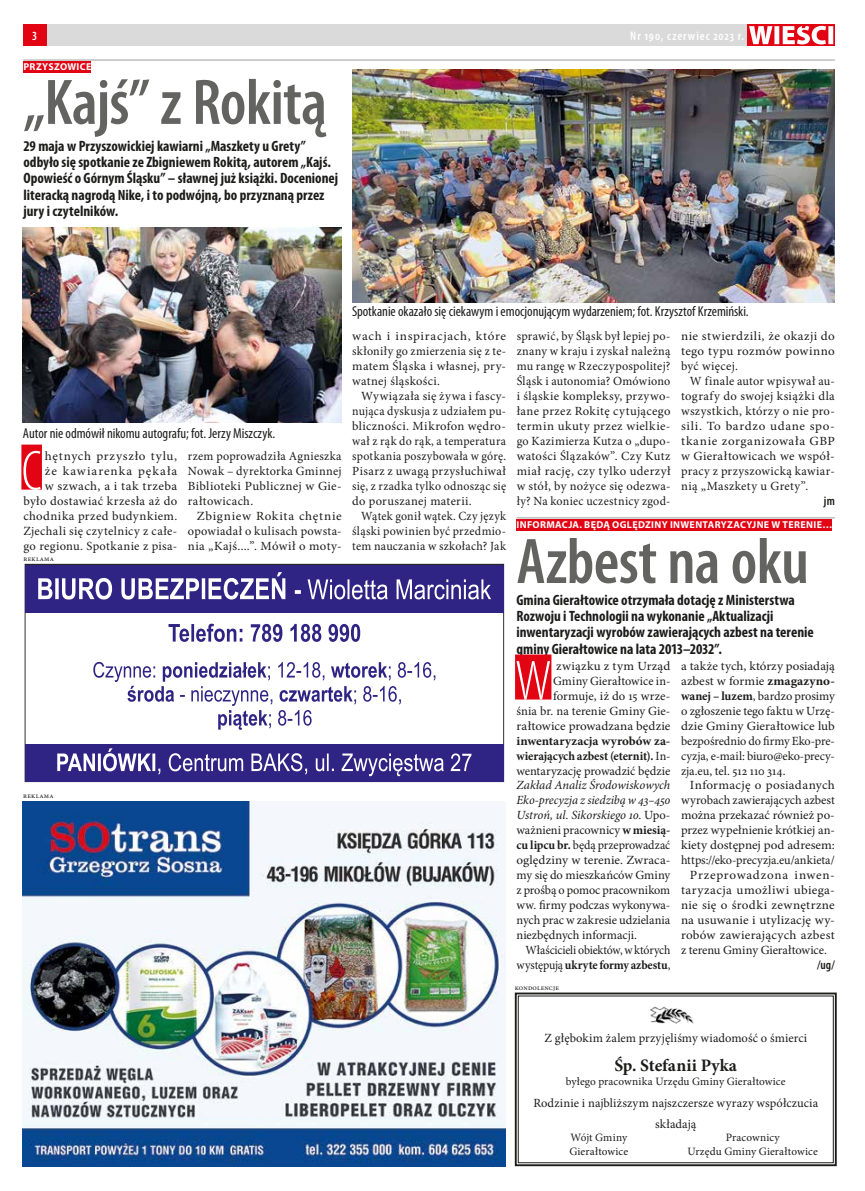
<style>
.page{position:relative;width:865px;height:1191px;background:#fff}
.page>*{position:absolute;margin:0;border:0;box-sizing:border-box;transform-origin:0 0}
.t1{font:600 condensed 65px "Myriad Pro";letter-spacing:-.01em;color:#636362}
.t2{font:300 condensed 57px "Myriad Pro";color:#fff}
.t3{font:700 17.5px "Minion Pro";color:#1c1c1b}
.t4{font:700 condensed 15px/16.2px "Myriad Pro";color:#1c1c1b}
.t5{font:condensed 14.38px "Myriad Pro";color:#1c1c1b}
.t6{font:12.5px/15px "Minion Pro";letter-spacing:.02em;color:#1c1c1b;text-align:justify}
.t7{font:12.5px/15px "Minion Pro";letter-spacing:.02em;color:#1c1c1b;text-align:justify;scale:1.05 1}
.t8{font:12.5px/15px "Minion Pro";letter-spacing:.02em;color:#1c1c1b;text-align:right;scale:1.04 1}
.t9{font:700 12.5px/15px "Minion Pro";letter-spacing:-.005em;color:#1c1c1b;text-align:justify;scale:1.04 1}
.t10{font:12.5px/15px "Minion Pro";letter-spacing:.02em;color:#1c1c1b;text-align:justify;scale:.95 1}
.t11{font:12.5px "Minion Pro";color:#1c1c1b}
.t12{font:12.5px/15px "Minion Pro";letter-spacing:-.02em;color:#1c1c1b;text-align:right;scale:.95 1}
.t13{font:12.5px "Minion Pro";letter-spacing:-.005em;color:#1c1c1b}
.t14{font:12.5px "Minion Pro";color:#1c1c1b;scale:1.05 1}
.t15{font:12.5px "Minion Pro";letter-spacing:-.01em;color:#1c1c1b}
.t16{font:12.5px "Minion Pro";letter-spacing:.04em;color:#1c1c1b;scale:1.05 1}
.t17{font:600 condensed 12.5px "Myriad Pro";letter-spacing:.075em;color:#fff}
.t18{font:12.5px "Minion Pro";letter-spacing:.06em;color:#1c1c1b;scale:1.05 1}
.t19{font:600 condensed 12.5px "Myriad Pro";color:#1c1c1b}
.t20{font:11.25px/13.5px "Minion Pro";letter-spacing:.005em;color:#1c1c1b}
.t21{font:700 10px "Myriad Pro";letter-spacing:.035em;color:#fff}
.t22{font:7.5px "Minion Pro";letter-spacing:.035em;color:#1c1c1b}
.s1{font-weight:400}
.s2{font-style:italic}
.s3{font-weight:700}
</style>
<div class="page">
<div style="left:23px;top:25px;width:811px;height:21px;background:#dadada"></div>
<svg style="left:747px;top:25px;width:87px;height:21px"></svg>
<svg style="left:749px;top:26px;width:84px;height:18px;background:#f3969c"></svg>
<div style="left:23px;top:25px;width:23px;height:21px;background:#e30413"></div>
<div style="left:25px;top:565px;width:479px;height:47px;background:#2f2483"></div>
<div style="left:25px;top:744px;width:479px;height:37px;background:#2f2483"></div>
<svg style="left:38px;top:572px;width:453px;height:27px"></svg>
<svg style="left:168px;top:623px;width:192px;height:19px"></svg>
<svg style="left:93px;top:662px;width:342px;height:68px"></svg>
<svg style="left:57px;top:748px;width:414px;height:28px"></svg>
<img style="left:23px;top:801px;width:483px;height:365px">
<div style="left:516px;top:519px;width:316px;height:11px;background:#e30413"></div>
<hr style="left:516px;top:517px;width:318px;height:1px;background:#9d9d9c">
<div style="left:515px;top:654px;width:36px;height:45px;background:#e30413"></div>
<div style="left:23px;top:61px;width:68px;height:12px;background:#e30413"></div>
<hr style="left:23px;top:60px;width:811px;height:1px;background:#9d9d9c">
<div style="left:21px;top:444px;width:21px;height:45px;background:#e30413"></div>
<img style="left:352px;top:70px;width:482px;height:232px">
<img style="left:23px;top:227px;width:318px;height:196px">
<svg style="left:514px;top:992px;width:323px;height:175px"></svg>
<div style="left:518px;top:995px;width:315px;height:168px;border:1px solid #1c1c1b"></div>
<p class="t17" style="left:32px;top:28px;width:7px">3</p>
<p class="t17" style="left:630px;top:28px;width:115px">Nr 190, czerwiec 2023 r.</p>
<p class="t21" style="left:24px;top:60px;width:69px">PRZYSZOWICE</p>
<h1 class="t1" style="left:23px;top:62px;width:305px">„Kajś” z Rokitą</h1>
<p class="t4" style="left:23px;top:137px;width:316px">29 maja w Przyszowickiej kawiarni „Maszkety u Grety” odbyło się spotkanie ze Zbigniewem Rokitą, autorem „Kajś.<br>Opowieść o Górnym Śląsku” – sławnej już książki. Docenionej literacką nagrodą Nike, i to podwójną, bo przyznaną przez jury i czytelników.</p>
<p class="t5" style="left:23px;top:424px;width:254px">Autor nie odmówił nikomu autografu; fot. Jerzy Miszczyk.</p>
<p class="t7" style="left:23px;top:448px;width:148px;text-align:right">hętnych przyszło tylu,<br>że kawiarenka pękała<br>w szwach, a i tak trzeba było dostawiać krzesła aż do chodnika przed budynkiem.<br>Zjechali się czytelnicy z całe&shy;go regionu. Spotkanie z pisa-</p>
<p class="t6" style="left:188px;top:448px;width:155px">rzem poprowadziła Agnieszka Nowak – dyrektorka Gminnej Biblioteki Publicznej w Gie&shy;rałtowicach.</p>
<h2 class="t2" style="left:21px;top:437px;width:22px">C</h2>
<p class="t7" style="left:188px;top:508px;width:148px;text-indent:9px">Zbigniew Rokita chętnie opowiadał o kulisach powsta&shy;nia „Kajś....”. Mówił o moty-</p>
<p class="t22" style="left:23px;top:553px;width:32px">reklama</p>
<p class="t22" style="left:23px;top:790px;width:32px">reklama</p>
<p class="t5" style="left:352px;top:303px;width:398px">Spotkanie okazało się ciekawym i emocjonującym wydarzeniem; fot. Krzysztof Krzemiński.</p>
<p class="t7" style="left:352px;top:328px;width:148px">wach i inspiracjach, które skłoniły go zmierzenia się z te&shy;matem Śląska i własnej, pry&shy;watnej śląskości.</p>
<p class="t6" style="left:352px;top:388px;width:155px;text-indent:9px">Wywiązała się żywa i fascy&shy;nująca dyskusja z udziałem pu&shy;bliczności. Mikrofon wędro&shy;wał z rąk do rąk, a temperatura spotkania poszybowała w górę.<br>Pisarz z uwagą przysłuchiwał się, z rzadka tylko odnosząc się do poruszanej materii.</p>
<p class="t10" style="left:352px;top:508px;width:164px;text-indent:9px">Wątek gonił wątek. Czy język śląski powinien być przedmio&shy;tem nauczania w szkołach? Jak</p>
<p class="t6" style="left:516px;top:328px;width:155px">sprawić, by Śląsk był lepiej po&shy;znany w kraju i zyskał należną mu rangę w Rzeczypospolitej?<br>Śląsk i autonomia? Omówiono i śląskie kompleksy, przywo&shy;łane przez Rokitę cytującego termin ukuty przez wielkie&shy;go Kazimierza Kutza o „dupo&shy;watości Ślązaków”. Czy Kutz miał rację, czy tylko uderzył w stół, by nożyce się odezwa&shy;ły? Na koniec uczestnicy zgod-</p>
<p class="t7" style="left:681px;top:328px;width:148px">nie stwierdzili, że okazji do tego typu rozmów powinno być więcej.</p>
<p class="t6" style="left:681px;top:373px;width:155px;text-indent:9px">W finale autor wpisywał au&shy;tografy do swojej książki dla wszystkich, którzy o nie pro&shy;sili. To bardzo udane spo&shy;tkanie zorganizowała GBP w Gierałtowicach we współ&shy;pracy z przyszowicką kawiar&shy;nią „Maszkety u Grety”.</p>
<p class="t19" style="left:824px;top:493px;width:12px">jm</p>
<p class="t21" style="left:516px;top:518px;width:317px">INFORMACJA. BĘDĄ OGLĘDZINY INWENTARYZACYJNE W TERENIE…</p>
<h1 class="t1" style="left:516px;top:521px;width:294px">Azbest na oku</h1>
<p class="t4" style="left:516px;top:591px;width:299px">Gmina Gierałtowice otrzymała dotację z Ministerstwa Rozwoju i Technologii na wykonanie „Aktualizacji inwentaryzacji wyrobów zawierających azbest na terenie gminy Gierałtowice na lata 2013–2032”.</p>
<h2 class="t2" style="left:515px;top:647px;width:38px">W</h2>
<p class="t8" style="left:516px;top:658px;width:149px">związku z tym Urząd<br>Gminy Gierałtowice in&shy;formuje, iż do 15 wrze-<br>śnia br. na terenie Gminy Gie&shy;rałtowice prowadzana będzie</p>
<p class="t9" style="left:516px;top:733px;width:149px">inwentaryzacja wyrobów za&shy;wierających azbest (eternit). <span class="s1">In&shy;wentaryzację prowadzić będzie</span></p>
<p class="t6" style="left:516px;top:778px;width:155px"><span class="s2">Zakład Analiz Środowiskowych Eko-precyzja z siedzibą w 43–450<br>Ustroń, ul. Sikorskiego 10</span>. Upo&shy;ważnieni pracownicy <span class="s3">w miesią&shy;cu lipcu br.</span> będą przeprowadzać oględziny w terenie. Zwraca&shy;my się do mieszkańców Gminy z prośbą o pomoc pracownikom ww. firmy podczas wykonywa&shy;nych prac w zakresie udzielania niezbędnych informacji.</p>
<p class="t12" style="left:516px;top:943px;width:163px">Właścicieli obiektów, w których występują <span class="s3">ukryte formy azbestu</span>,</p>
<p class="t8" style="left:681px;top:658px;width:149px;text-align:justify">a także tych, którzy posiadają azbest w formie <span class="s3">zmagazyno&shy;wanej – luzem</span>, bardzo prosimy o zgłoszenie tego faktu w Urzę&shy;dzie Gminy Gierałtowice lub bezpośrednio do firmy Eko-pre&shy;cyzja, e-mail: biuro@eko-precy&shy;zja.eu, tel. 512 110 314.</p>
<p class="t7" style="left:690px;top:778px;width:140px">Informację o posiadanych</p>
<p class="t13" style="left:681px;top:792px;width:155px">wyrobach zawierających azbest</p>
<p class="t6" style="left:681px;top:808px;width:155px">można przekazać również po-</p>
<p class="t11" style="left:681px;top:822px;width:155px">przez wypełnienie krótkiej an-</p>
<p class="t14" style="left:681px;top:837px;width:148px">kiety dostępnej pod adresem:</p>
<p class="t11" style="left:681px;top:852px;width:155px">https://eko-precyzja.eu/ankieta/</p>
<p class="t18" style="left:690px;top:867px;width:140px">Przeprowadzona inwen-</p>
<p class="t16" style="left:681px;top:882px;width:148px">taryzacja umożliwi ubiega-</p>
<p class="t7" style="left:681px;top:898px;width:148px">nie się o środki zewnętrzne</p>
<p class="t7" style="left:681px;top:913px;width:148px">na usuwanie i utylizację wy-</p>
<p class="t7" style="left:681px;top:928px;width:148px">robów zawierających azbest</p>
<p class="t15" style="left:681px;top:942px;width:147px">z terenu Gminy Gierałtowice.</p>
<p class="t19" style="left:817px;top:957px;width:19px">/ug/</p>
<p class="t22" style="left:515px;top:982px;width:46px">kondolencje</p>
<p class="t6" style="left:544px;top:1031px;width:264px">Z głębokim żalem przyjęliśmy wiadomość o śmierci</p>
<h3 class="t3" style="left:614px;top:1052px;width:124px">Śp. Stefanii Pyka</h3>
<p class="t20" style="left:566px;top:1074px;width:221px">byłego pracownika Urzędu Gminy Gierałtowice</p>
<p class="t6" style="left:533px;top:1092px;width:286px;line-height:21px;text-align:center">Rodzinie i najbliższym najszczersze wyrazy współczucia składają</p>
<p class="t20" style="left:569px;top:1131px;width:60px">Wójt Gminy<br>Gierałtowice</p>
<p class="t20" style="left:687px;top:1131px;width:132px;text-align:center">Pracownicy<br>Urzędu Gminy Gierałtowice</p>
</div>
